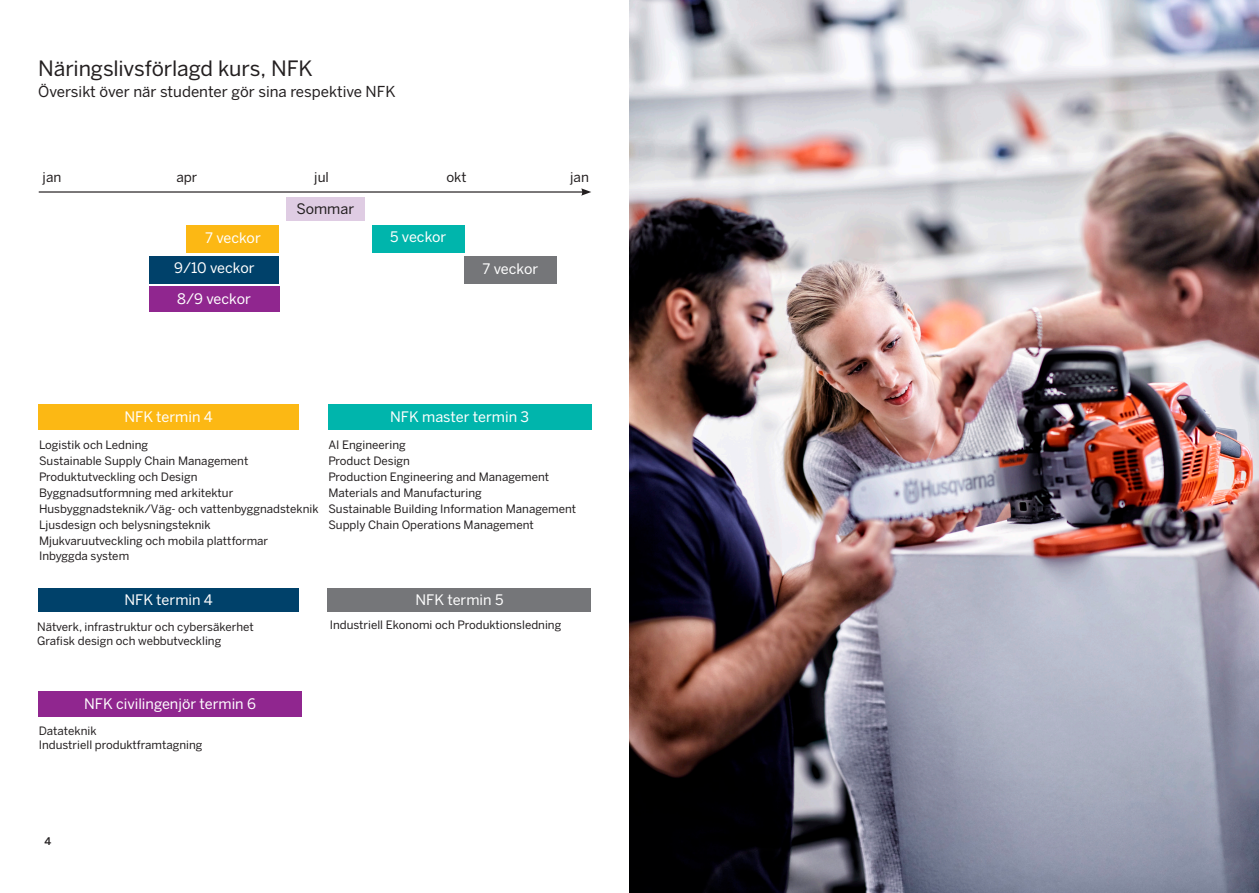
<style>
.page{position:relative;width:1259px;height:893px;background:#fff}
.page>*{position:absolute;margin:0;border:0;box-sizing:border-box;transform-origin:0 0}
.Ny_rubrik_1{font:21px "Benton Sans";letter-spacing:-.005em;color:#231f20}
.Ny_figur_bröd{font:15px "Benton Sans";color:#231f20}
.t1{font:14.4px "Benton Sans";color:#fff}
.t2{font:14.4px "Benton Sans";color:#231f20}
.t3{font:13.5px "Benton Sans";color:#231f20}
.t4{font:11.55px "Benton Sans";color:#231f20}
.t5{font:500 10.5px "Benton Sans";color:#231f20}
</style>
<div class="page">
<hr style="left:39px;top:191px;width:544px;height:2px;background:#231f20">
<svg style="left:581px;top:188px;width:10px;height:8px"></svg>
<div style="left:38px;top:692px;width:264px;height:25px;background:#90268f"></div>
<div style="left:38px;top:588px;width:261px;height:24px;background:#00416a"></div>
<div style="left:38px;top:405px;width:261px;height:25px;background:#fcb814"></div>
<div style="left:328px;top:405px;width:263px;height:25px;background:#00b5ac"></div>
<div style="left:328px;top:588px;width:263px;height:24px;background:#757679"></div>
<div style="left:149px;top:287px;width:130px;height:25px;background:#90268f"></div>
<div style="left:149px;top:256px;width:130px;height:28px;background:#00416a"></div>
<div style="left:187px;top:225px;width:92px;height:28px;background:#fcb814"></div>
<div style="left:372px;top:225px;width:92px;height:27px;background:#00b5ac"></div>
<div style="left:464px;top:257px;width:92px;height:27px;background:#757679"></div>
<div style="left:286px;top:197px;width:78px;height:24px;background:#dfcce3"></div>
<img style="left:629px;top:0;width:630px;height:893px">
<p class="Ny_rubrik_1" style="left:38px;top:56px;width:276px">Näringslivsförlagd kurs, NFK</p>
<p class="Ny_figur_bröd" style="left:38px;top:82px;width:359px">Översikt över när studenter gör sina respektive NFK</p>
<p class="t3" style="left:43px;top:169px;width:20px">jan</p>
<p class="t3" style="left:176px;top:169px;width:22px">apr</p>
<p class="t3" style="left:314px;top:169px;width:16px">jul</p>
<p class="t3" style="left:446px;top:169px;width:22px">okt</p>
<p class="t3" style="left:570px;top:169px;width:20px">jan</p>
<p class="t2" style="left:296px;top:200px;width:59px">Sommar</p>
<p class="t1" style="left:205px;top:229px;width:57px">7 veckor</p>
<p class="t1" style="left:390px;top:229px;width:58px">5 veckor</p>
<p class="t1" style="left:174px;top:259px;width:82px">9/10 veckor</p>
<p class="t1" style="left:177px;top:290px;width:75px">8/9 veckor</p>
<p class="t1" style="left:482px;top:260px;width:57px">7 veckor</p>
<p class="t1" style="left:124px;top:408px;width:90px">NFK termin 4</p>
<p class="t1" style="left:390px;top:408px;width:140px">NFK master termin 3</p>
<p class="t4" style="left:39px;top:438px;width:111px">Logistik och Ledning</p>
<p class="t4" style="left:39px;top:454px;width:211px">Sustainable Supply Chain Management</p>
<p class="t4" style="left:39px;top:470px;width:160px">Produktutveckling och Design</p>
<p class="t4" style="left:39px;top:486px;width:196px">Byggnadsutformning med arkitektur</p>
<p class="t4" style="left:39px;top:502px;width:281px">Husbyggnadsteknik/Väg- och vattenbyggnadsteknik</p>
<p class="t4" style="left:39px;top:518px;width:173px">Ljusdesign och belysningsteknik</p>
<p class="t4" style="left:39px;top:533px;width:231px">Mjukvaruutveckling och mobila plattformar</p>
<p class="t4" style="left:39px;top:549px;width:92px">Inbyggda system</p>
<p class="t4" style="left:328px;top:438px;width:79px">AI Engineering</p>
<p class="t4" style="left:328px;top:454px;width:83px">Product Design</p>
<p class="t4" style="left:328px;top:470px;width:222px">Production Engineering and Management</p>
<p class="t4" style="left:328px;top:486px;width:155px">Materials and Manufacturing</p>
<p class="t4" style="left:328px;top:502px;width:249px">Sustainable Building Information Management</p>
<p class="t4" style="left:328px;top:518px;width:207px">Supply Chain Operations Management</p>
<p class="t1" style="left:124px;top:591px;width:90px">NFK termin 4</p>
<p class="t4" style="left:37px;top:620px;width:218px">Nätverk, infrastruktur och cybersäkerhet</p>
<p class="t4" style="left:37px;top:634px;width:186px">Grafisk design och webbutveckling</p>
<p class="t1" style="left:415px;top:591px;width:89px">NFK termin 5</p>
<p class="t4" style="left:330px;top:618px;width:233px">Industriell Ekonomi och Produktionsledning</p>
<p class="t1" style="left:84px;top:695px;width:173px">NFK civilingenjör termin 6</p>
<p class="t4" style="left:39px;top:724px;width:59px">Datateknik</p>
<p class="t4" style="left:39px;top:738px;width:165px">Industriell produktframtagning</p>
<p class="t5" style="left:45px;top:835px;width:8px">4</p>
</div>
